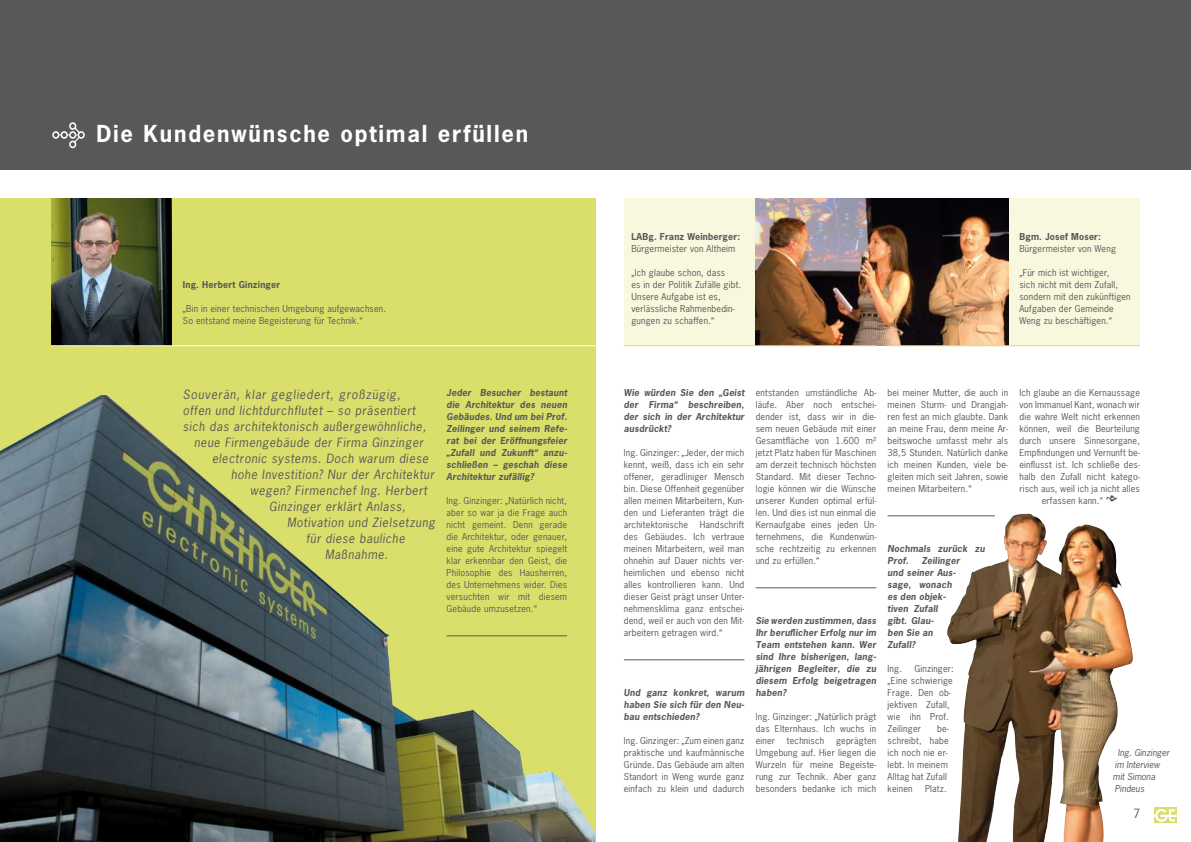
<style>
.page{position:relative;width:1191px;height:842px;background:#fff}
.page>*{position:absolute;margin:0;border:0;box-sizing:border-box;transform-origin:0 0}
.t1{font:700 22px "News Gothic";letter-spacing:.08em;color:#fff}
.t2{font:italic 12px "News Gothic";letter-spacing:.05em;color:#58585a}
.t3{font:italic 12px "News Gothic";letter-spacing:.07em;color:#58585a}
.t4{font:9px/12px "News Gothic";letter-spacing:.02em;color:#58585a;text-align:justify}
.t5{font:italic 700 9px/12px "News Gothic";letter-spacing:.02em;color:#58585a;text-align:justify}
.t6{font:700 9px "News Gothic";letter-spacing:.02em;color:#58585a}
.t7{font:italic 9px/12px "News Gothic";color:#58585a}
</style>
<div class="page">
<div style="left:887px;top:198px;width:253px;height:148px;background:#f7f8de"></div>
<div style="left:0;top:198px;width:595px;height:644px;background:#dadf6b"></div>
<div style="left:0;top:0;width:1191px;height:170px;background:#58585a"></div>
<svg style="left:52px;top:122px;width:33px;height:26px"></svg>
<img style="left:51px;top:198px;width:120px;height:147px">
<hr style="left:51px;top:345px;width:544px;height:1px;background:#fff">
<div style="left:1154px;top:808px;width:22px;height:15px;background:#dadf6b"></div>
<svg style="left:1154px;top:809px;width:22px;height:13px"></svg>
<div style="left:624px;top:198px;width:252px;height:148px;background:#f7f8de"></div>
<img style="left:755px;top:198px;width:253px;height:148px">
<hr style="left:624px;top:345px;width:252px;height:1px;background:#dadf6b">
<hr style="left:624px;top:660px;width:120px;height:1px;background:#58585a">
<hr style="left:755px;top:588px;width:121px;height:1px;background:#58585a">
<hr style="left:887px;top:345px;width:253px;height:1px;background:#dadf6b">
<hr style="left:887px;top:516px;width:107px;height:1px;background:#58585a">
<img style="left:0;top:396px;width:595px;height:446px">
<img style="left:946px;top:513px;width:187px;height:329px">
<div style="left:1115px;top:808px;width:25px;height:19px;background:#fff"></div>
<h1 class="t1" style="left:96px;top:119px;width:433px">Die Kundenwünsche optimal erfüllen</h1>
<p class="t6" style="left:183px;top:279px;width:99px">Ing. Herbert Ginzinger</p>
<p class="t4" style="left:183px;top:302px;width:205px">„Bin in einer technischen Umgebung aufgewachsen.<br>So entstand meine Begeisterung für Technik.“</p>
<h2 class="t3" style="left:183px;top:387px;width:219px">Souverän, klar gegliedert, großzügig,</h2>
<h2 class="t2" style="left:183px;top:403px;width:234px">offen und lichtdurchflutet – so präsentiert</h2>
<h2 class="t2" style="left:183px;top:419px;width:245px">sich das architektonisch außergewöhnliche,</h2>
<h2 class="t2" style="left:194px;top:435px;width:231px">neue Firmengebäude der Firma Ginzinger</h2>
<h2 class="t2" style="left:212px;top:451px;width:218px">electronic systems. Doch warum diese</h2>
<h2 class="t2" style="left:231px;top:467px;width:205px">hohe Investition? Nur der Architektur</h2>
<h2 class="t2" style="left:250px;top:483px;width:178px">wegen? Firmenchef Ing. Herbert</h2>
<h2 class="t2" style="left:269px;top:499px;width:138px">Ginzinger erklärt Anlass,</h2>
<h2 class="t2" style="left:287px;top:515px;width:149px">Motivation und Zielsetzung</h2>
<h2 class="t2" style="left:306px;top:531px;width:100px">für diese bauliche</h2>
<h2 class="t2" style="left:325px;top:547px;width:64px">Maßnahme.</h2>
<p class="t5" style="left:446px;top:386px;width:122px">Jeder Besucher bestaunt die Architektur des neuen Gebäudes. Und um bei Prof.<br>Zeilinger und seinem Refe&shy;rat bei der Eröffnungsfeier „Zufall und Zukunft“ anzu&shy;schließen – geschah diese Architektur zufällig?</p>
<p class="t4" style="left:446px;top:494px;width:122px">Ing. Ginzinger: „Natürlich nicht, aber so war ja die Frage auch nicht gemeint. Denn gerade die Architektur, oder genauer, eine gute Architektur spiegelt klar erkennbar den Geist, die Philosophie des Hausherren, des Unternehmens wider. Dies versuchten wir mit diesem Gebäude umzusetzen.“</p>
<p class="t6" style="left:631px;top:231px;width:110px">LABg. Franz Weinberger:</p>
<p class="t4" style="left:631px;top:242px;width:105px">Bürgermeister von Altheim</p>
<p class="t4" style="left:631px;top:266px;width:111px;text-align:left">„Ich glaube schon, dass<br>es in der Politik Zufälle gibt.<br>Unsere Aufgabe ist es, verlässliche Rahmenbedin&shy;gungen zu schaffen.“</p>
<p class="t6" style="left:1019px;top:231px;width:83px">Bgm. Josef Moser:</p>
<p class="t4" style="left:1019px;top:242px;width:98px">Bürgermeister von Weng</p>
<p class="t4" style="left:1019px;top:266px;width:113px;text-align:left">„Für mich ist wichtiger,<br>sich nicht mit dem Zufall, sondern mit den zukünftigen<br>Aufgaben der Gemeinde<br>Weng zu beschäftigen.“</p>
<p class="t5" style="left:624px;top:386px;width:122px">Wie würden Sie den „Geist der Firma“ beschreiben, der sich in der Architektur ausdrückt?</p>
<p class="t4" style="left:624px;top:446px;width:122px">Ing. Ginzinger: „Jeder, der mich kennt, weiß, dass ich ein sehr offener, geradliniger Mensch bin. Diese Offenheit gegenüber allen meinen Mitarbeitern, Kun&shy;den und Lieferanten trägt die architektonische</p>
<p class="t4" style="left:624px;top:518px;width:122px;text-indent:76px">Handschrift des Gebäudes. Ich vertraue meinen Mitarbeitern, weil man ohnehin auf Dauer nichts ver&shy;heimlichen und ebenso nicht alles kontrollieren kann. Und dieser Geist prägt unser Unter&shy;nehmensklima ganz entschei&shy;dend, weil er auch von den Mit&shy;arbeitern getragen wird.“</p>
<p class="t5" style="left:624px;top:686px;width:122px">Und ganz konkret, warum haben Sie sich für den Neu&shy;bau entschieden?</p>
<p class="t4" style="left:624px;top:734px;width:122px">Ing. Ginzinger: „Zum einen ganz praktische und kaufmännische Gründe. Das Gebäude am alten Standort in Weng wurde ganz einfach zu klein und dadurch</p>
<p class="t4" style="left:755px;top:386px;width:122px">entstanden umständliche Ab&shy;läufe. Aber noch entschei&shy;dender ist, dass wir in die&shy;sem neuen Gebäude mit einer Gesamtfläche von 1.600 m² jetzt Platz haben für Maschinen am derzeit technisch höchsten Standard. Mit dieser Techno&shy;logie können wir die Wünsche unserer Kunden optimal erfül&shy;len. Und dies ist nun einmal die Kernaufgabe eines jeden Un&shy;ternehmens, die Kundenwün&shy;sche rechtzeitig zu erkennen und zu erfüllen.“</p>
<p class="t5" style="left:755px;top:614px;width:122px">Sie werden zustimmen, dass Ihr beruflicher Erfolg nur im Team entstehen kann. Wer sind Ihre bisherigen, lang&shy;jährigen Begleiter, die zu diesem Erfolg beigetragen haben?</p>
<p class="t4" style="left:755px;top:710px;width:122px">Ing. Ginzinger: „Natürlich prägt das Elternhaus. Ich wuchs in einer</p>
<p class="t4" style="left:787px;top:734px;width:39px">technisch</p>
<p class="t4" style="left:755px;top:734px;width:122px;text-indent:80px">geprägten Umgebung auf. Hier liegen die Wurzeln für meine Begeiste&shy;rung zur Technik. Aber ganz besonders bedanke ich mich</p>
<p class="t4" style="left:887px;top:386px;width:122px">bei meiner Mutter, die auch in meinen Sturm- und Drangjah&shy;ren fest an mich glaubte. Dank an meine Frau, denn meine Ar&shy;beitswoche umfasst mehr als 38,5 Stunden. Natürlich danke ich meinen Kunden, viele be&shy;gleiten mich seit Jahren, sowie meinen Mitarbeitern.“</p>
<p class="t5" style="left:887px;top:542px;width:99px">Nochmals zurück zu<br>Prof.</p>
<p class="t5" style="left:887px;top:554px;width:74px;text-align:left;text-indent:34px">Zeilinger und seiner Aus&shy;sage, wonach es den objek&shy;tiven Zufall<br>gibt. Glau-<br>ben Sie an<br>Zufall?</p>
<p class="t4" style="left:887px;top:662px;width:16px">Ing.</p>
<p class="t4" style="left:887px;top:662px;width:68px;text-align:left;text-indent:27px">Ginzinger: „Eine schwierige<br>Frage. Den ob&shy;jektiven Zufall, wie ihn Prof.<br>Zeilinger</p>
<p class="t4" style="left:887px;top:722px;width:63px;text-align:left;text-indent:50px">be&shy;schreibt, habe ich noch nie er&shy;lebt. In meinem<br>Alltag hat Zufall keinen</p>
<p class="t4" style="left:925px;top:782px;width:23px">Platz.</p>
<p class="t4" style="left:1019px;top:386px;width:122px">Ich glaube an die Kernaussage</p>
<p class="t4" style="left:1019px;top:398px;width:122px">von Immanuel Kant, wonach wir</p>
<p class="t4" style="left:1019px;top:410px;width:122px">die wahre Welt nicht erkennen</p>
<p class="t4" style="left:1019px;top:422px;width:122px">können, weil die Beurteilung</p>
<p class="t4" style="left:1019px;top:434px;width:122px">durch unsere Sinnesorgane,</p>
<p class="t4" style="left:1019px;top:446px;width:122px">Empfindungen und Vernunft be-</p>
<p class="t4" style="left:1019px;top:458px;width:122px">einflusst ist. Ich schließe des-</p>
<p class="t4" style="left:1019px;top:470px;width:122px">halb den Zufall nicht katego-</p>
<p class="t4" style="left:1019px;top:482px;width:122px">risch aus, weil ich ja nicht alles</p>
<p class="t4" style="left:1041px;top:494px;width:63px">erfassen kann.“</p>
<p class="t7" style="left:1112px;top:746px;width:58px;text-indent:5px">Ing. Ginzinger im Interview mit Simona<br>Pindeus</p>
</div>
